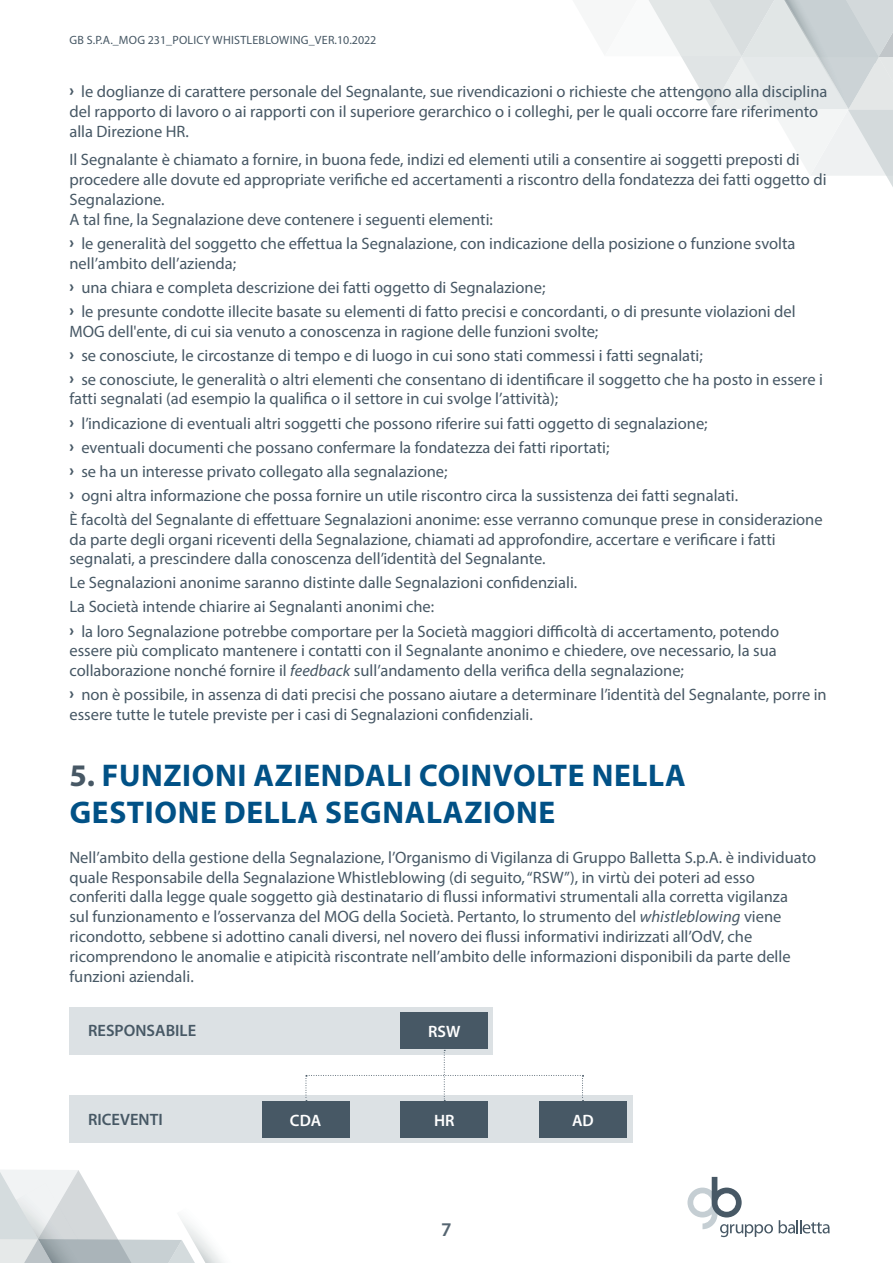
<style>
.page{position:relative;width:893px;height:1263px;background:#fff}
.page>*{position:absolute;margin:0;border:0;box-sizing:border-box;transform-origin:0 0}
.t1{font:700 31.5px/37.5px "Myriad Pro";letter-spacing:.02em;color:#015186}
.t2{font:600 19.5px "Myriad Pro";color:#556571}
.t3{font:16.5px/19.8px "Myriad Pro";color:#475865}
.t4{font:600 16.5px "Myriad Pro";color:#475865}
.t5{font:600 16.5px "Myriad Pro";color:#fff}
.t6{font:12px "Myriad Pro";letter-spacing:.02em;color:#475865}
.s1{font-weight:900}
.s2{font-style:italic}
.s3{color:#475865}
</style>
<div class="page">
<svg style="left:0;top:1170px;width:223px;height:93px"></svg>
<svg style="left:649px;top:0;width:244px;height:187px"></svg>
<svg style="left:687px;top:1177px;width:86px;height:60px"></svg>
<svg style="left:779px;top:1220px;width:51px;height:13px"></svg>
<div style="left:69px;top:1095px;width:564px;height:48px;background:#dce1e4"></div>
<div style="left:69px;top:1007px;width:424px;height:48px;background:#dce1e4"></div>
<svg style="left:306px;top:1050px;width:277px;height:51px"></svg>
<div style="left:401px;top:1012px;width:87px;height:37px;background:#475865"></div>
<div style="left:401px;top:1101px;width:87px;height:37px;background:#475865"></div>
<div style="left:262px;top:1101px;width:87px;height:37px;background:#475865"></div>
<div style="left:539px;top:1101px;width:88px;height:37px;background:#475865"></div>
<p class="t6" style="left:70px;top:32px;width:308px">GB S.P.A._MOG 231_POLICY WHISTLEBLOWING_VER.10.2022</p>
<p class="t3" style="left:69px;top:82px;width:759px"><span class="s1">›</span> le doglianze di carattere personale del Segnalante, sue rivendicazioni o richieste che attengono alla disciplina del rapporto di lavoro o ai rapporti con il superiore gerarchico o i colleghi, per le quali occorre fare riferimento alla Direzione HR.</p>
<p class="t3" style="left:69px;top:150px;width:759px">Il Segnalante è chiamato a fornire, in buona fede, indizi ed elementi utili a consentire ai soggetti preposti di procedere alle dovute ed appropriate verifiche ed accertamenti a riscontro della fondatezza dei fatti oggetto di Segnalazione.<br>A tal fine, la Segnalazione deve contenere i seguenti elementi:</p>
<p class="t3" style="left:69px;top:233px;width:728px"><span class="s1">›</span> le generalità del soggetto che effettua la Segnalazione, con indicazione della posizione o funzione svolta nell’ambito dell’azienda;</p>
<p class="t3" style="left:70px;top:275px;width:728px;line-height:24px"><span class="s1">›</span> una chiara e completa descrizione dei fatti oggetto di Segnalazione;<br><span class="s1">›</span> le presunte condotte illecite basate su elementi di fatto precisi e concordanti, o di presunte violazioni del</p>
<p class="t3" style="left:69px;top:319px;width:755px;line-height:24px">MOG dell'ente, di cui sia venuto a conoscenza in ragione delle funzioni svolte;<br><span class="s1">›</span> se conosciute, le circostanze di tempo e di luogo in cui sono stati commessi i fatti segnalati;<br><span class="s1">›</span> se conosciute, le generalità o altri elementi che consentano di identificare il soggetto che ha posto in essere i</p>
<p class="t3" style="left:69px;top:387px;width:755px;line-height:24px">fatti segnalati (ad esempio la qualifica o il settore in cui svolge l’attività);<br><span class="s1">›</span> l’indicazione di eventuali altri soggetti che possono riferire sui fatti oggetto di segnalazione;<br><span class="s1">›</span> eventuali documenti che possano confermare la fondatezza dei fatti riportati;<br><span class="s1">›</span> se ha un interesse privato collegato alla segnalazione;<br><span class="s1">›</span> ogni altra informazione che possa fornire un utile riscontro circa la sussistenza dei fatti segnalati.<br>È facoltà del Segnalante di effettuare Segnalazioni anonime: esse verranno comunque prese in considerazione</p>
<p class="t3" style="left:69px;top:529px;width:708px">da parte degli organi riceventi della Segnalazione, chiamati ad approfondire, accertare e verificare i fatti segnalati, a prescindere dalla conoscenza dell’identità del Segnalante.</p>
<p class="t3" style="left:69px;top:571px;width:711px;line-height:24px">Le Segnalazioni anonime saranno distinte dalle Segnalazioni confidenziali.<br>La Società intende chiarire ai Segnalanti anonimi che:<br><span class="s1">›</span> la loro Segnalazione potrebbe comportare per la Società maggiori difficoltà di accertamento, potendo</p>
<p class="t3" style="left:69px;top:641px;width:709px">essere più complicato mantenere i contatti con il Segnalante anonimo e chiedere, ove necessario, la sua collaborazione nonché fornire il <span class="s2">feedback</span> sull’andamento della verifica della segnalazione;</p>
<p class="t3" style="left:69px;top:684px;width:759px"><span class="s1">›</span> non è possibile, in assenza di dati precisi che possano aiutare a determinare l’identità del Segnalante, porre in essere tutte le tutele previste per i casi di Segnalazioni confidenziali.</p>
<h1 class="t1" style="left:69px;top:755px;width:618px"><span class="s3">5.</span> FUNZIONI AZIENDALI COINVOLTE NELLA<br>GESTIONE DELLA SEGNALAZIONE</h1>
<p class="t3" style="left:69px;top:847px;width:748px">Nell’ambito della gestione della Segnalazione, l’Organismo di Vigilanza di Gruppo Balletta S.p.A. è individuato quale Responsabile della Segnalazione Whistleblowing (di seguito, “RSW”), in virtù dei poteri ad esso<br>conferiti dalla legge quale soggetto già destinatario di flussi informativi strumentali alla corretta vigilanza<br>sul funzionamento e l’osservanza del MOG della Società. Pertanto, lo strumento del <span class="s2">whistleblowing</span> viene ricondotto, sebbene si adottino canali diversi, nel novero dei flussi informativi indirizzati all’OdV, che ricomprendono le anomalie e atipicità riscontrate nell’ambito delle informazioni disponibili da parte delle funzioni aziendali.</p>
<p class="t4" style="left:88px;top:1020px;width:109px">RESPONSABILE</p>
<p class="t4" style="left:88px;top:1109px;width:76px">RICEVENTI</p>
<p class="t5" style="left:428px;top:1020px;width:34px">RSW</p>
<p class="t5" style="left:290px;top:1109px;width:33px">CDA</p>
<p class="t5" style="left:434px;top:1109px;width:22px">HR</p>
<p class="t5" style="left:572px;top:1109px;width:23px">AD</p>
<p class="t2" style="left:441px;top:1217px;width:12px">7</p>
</div>
